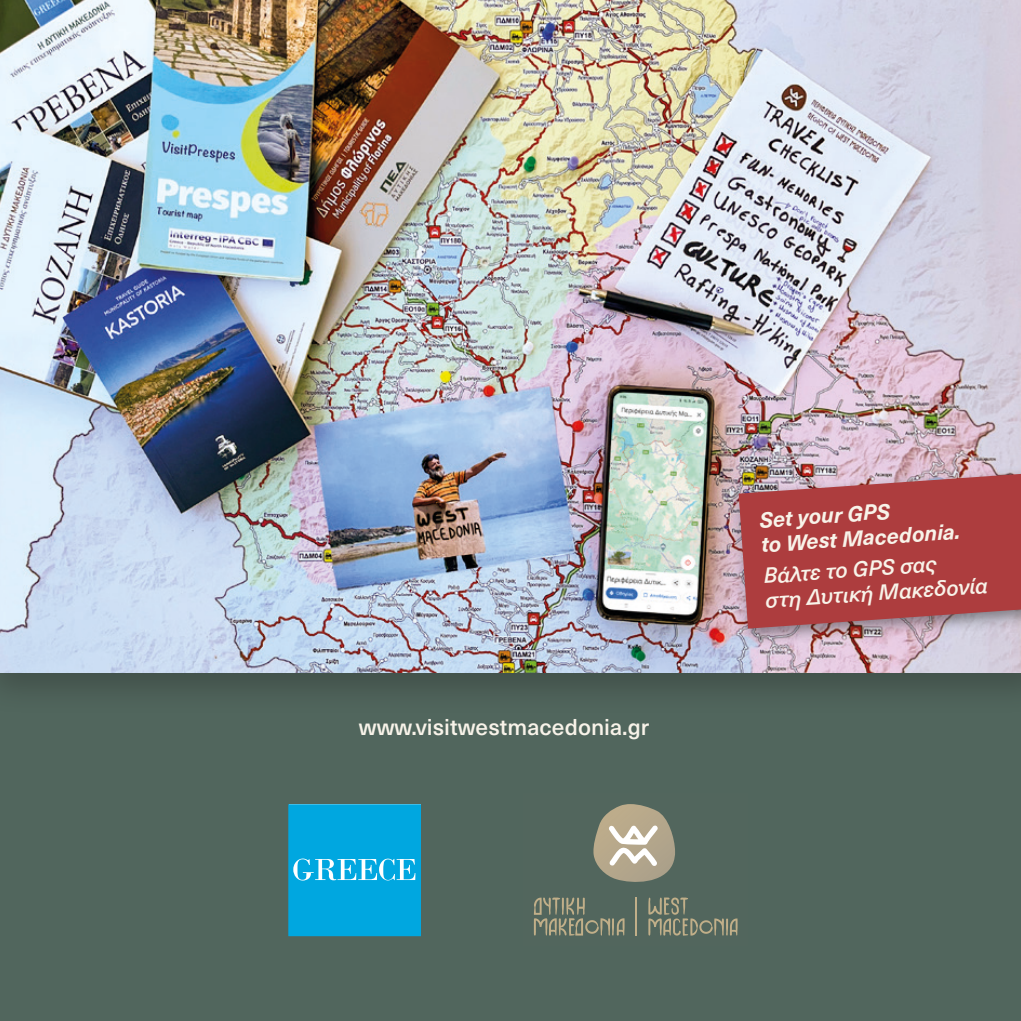
<style>
.page{position:relative;width:1021px;height:1021px;background:#fff}
.page>*{position:absolute;margin:0;border:0;box-sizing:border-box;transform-origin:0 0}
.t1{font:500 22.5px "Neue Haas Unica W1 G";color:#f8f3e9}
.t2{font:italic 500 21.38px/24.8px "Neue Haas Unica W1 G";color:#f8f3e9}
.t3{font:italic 700 21.38px/24.8px "Neue Haas Unica W1 G";color:#f8f3e9}
</style>
<div class="page">
<div style="left:0;top:653px;width:1020px;height:367px;background:#51665d"></div>
<div style="left:0;top:0;width:1020px;height:716px;background:#4c5f57"></div>
<img style="left:0;top:0;width:1020px;height:672px">
<svg style="left:533px;top:897px;width:91px;height:39px"></svg>
<svg style="left:648px;top:897px;width:89px;height:39px"></svg>
<hr style="left:636px;top:897px;width:1px;height:38px;background:#c1af89">
<svg style="left:593px;top:804px;width:82px;height:78px"></svg>
<svg style="left:289px;top:804px;width:131px;height:132px"></svg>
<div style="left:728px;top:462px;width:292px;height:185px;background:#1d1d1b;opacity:.48"></div>
<svg style="left:738px;top:474px;width:282px;height:154px;fill:#ad3d3e"></svg>
<p class="t1" style="left:359px;top:709px;width:292px">www.visitwestmacedonia.gr</p>
<p class="t3" style="left:758px;top:506px;width:201px;rotate:-4deg">Set your GPS<br>to West Macedonia.</p>
<p class="t2" style="left:762px;top:562px;width:224px;rotate:-4deg">Βάλτε το GPS σας<br>στη Δυτική Μακεδονία</p>
</div>
